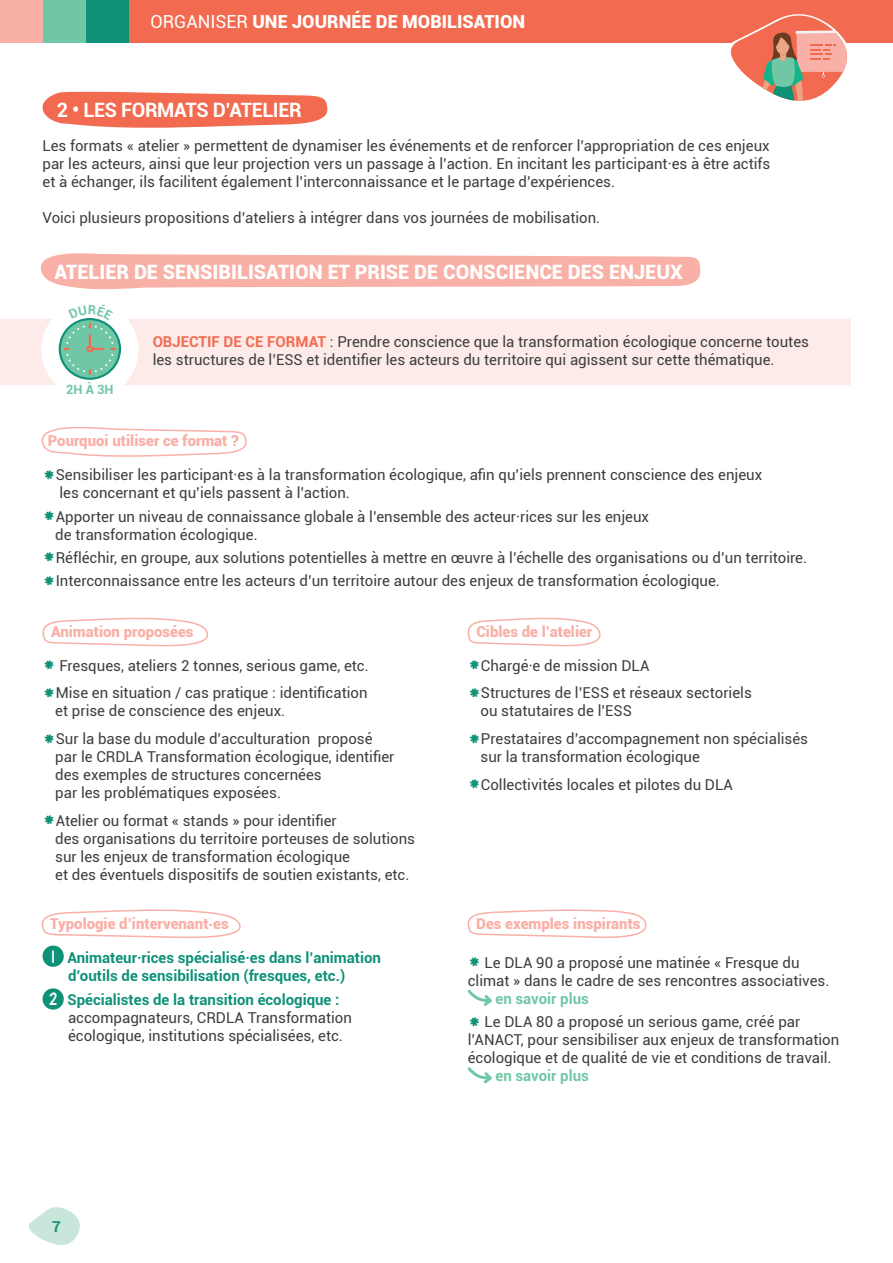
<style>
.page{position:relative;width:893px;height:1263px;background:#fff}
.page>*{position:absolute;margin:0;border:0;box-sizing:border-box;transform-origin:0 0}
.t1{font:900 19.8px "Roboto";color:#fff}
.t2{font:700 19.8px "Roboto";letter-spacing:-.02em;color:#fff}
.t3{font:900 18px "Roboto";color:#fff}
.t4{font:15px/18px "Roboto";color:#3e3e3f}
.t5{font:900 15px "Roboto";color:#f9b0a7}
.t6{font:700 15px/18px "Roboto";color:#0f9178}
.t7{font:700 15px "Roboto";color:#70c7a5}
.t8{font:15px "KG Always A Good Time";color:#fff}
.t9{font:700 12.75px "Roboto";color:#70c7a5}
.s1{font-weight:400}
.s2{font-weight:700;color:#f26b50}
.s3{font-family:"KG Always A Good Time";font-size:19.5px;color:#0f9178}
.s4{font-weight:700;color:#0f9178}
</style>
<div class="page">
<svg style="left:28px;top:1207px;width:52px;height:38px"></svg>
<div style="left:0;top:0;width:893px;height:43px;background:#f26b50"></div>
<div style="left:0;top:0;width:43px;height:43px;background:#f9b0a7"></div>
<div style="left:43px;top:0;width:43px;height:43px;background:#70c7a5"></div>
<div style="left:86px;top:0;width:43px;height:43px;background:#0f9178"></div>
<svg style="left:730px;top:14px;width:118px;height:87px"></svg>
<svg style="left:40px;top:253px;width:661px;height:37px;background:#f9bcb4"></svg>
<svg style="left:42px;top:92px;width:286px;height:36px;background:#f37e67"></svg>
<svg style="left:467px;top:910px;width:180px;height:28px"></svg>
<svg style="left:41px;top:426px;width:206px;height:31px"></svg>
<svg style="left:42px;top:617px;width:167px;height:30px"></svg>
<svg style="left:467px;top:617px;width:134px;height:30px"></svg>
<div style="left:43px;top:945px;width:21px;height:22px;background:#0f9178;border-radius:50%"></div>
<div style="left:43px;top:988px;width:21px;height:22px;background:#0f9178;border-radius:50%"></div>
<svg style="left:468px;top:989px;width:24px;height:17px"></svg>
<svg style="left:468px;top:1067px;width:24px;height:16px"></svg>
<svg style="left:41px;top:909px;width:200px;height:30px"></svg>
<div style="left:0;top:319px;width:850px;height:65px;background:#fdebe9"></div>
<div style="left:41px;top:301px;width:97px;height:97px;background:#fff;border-radius:50%"></div>
<svg style="left:59px;top:318px;width:62px;height:62px"></svg>
<svg style="left:61px;top:320px;width:58px;height:58px"></svg>
<svg style="left:64px;top:318px;width:52px;height:57px;background:#7fc5a8"></svg>
<p class="t3" style="left:151px;top:9px;width:376px"><span class="s1">ORGANISER</span> UNE JOURNÉE DE MOBILISATION</p>
<p class="t2" style="left:57px;top:96px;width:246px">2 • LES FORMATS D’ATELIER</p>
<p class="t4" style="left:43px;top:136px;width:729px;text-align:justify">Les formats « atelier » permettent de dynamiser les événements et de renforcer l’appropriation de ces enjeux par les acteurs, ainsi que leur projection vers un passage à l’action. En incitant les participant·es à être actifs et à échanger, ils facilitent également l’interconnaissance et le partage d’expériences.</p>
<p class="t4" style="left:43px;top:208px;width:559px">Voici plusieurs propositions d’ateliers à intégrer dans vos journées de mobilisation.</p>
<p class="t1" style="left:54px;top:257px;width:630px">ATELIER DE SENSIBILISATION ET PRISE DE CONSCIENCE DES ENJEUX</p>
<p class="t9" style="left:66px;top:381px;width:49px">2H À 3H</p>
<p class="t4" style="left:153px;top:332px;width:658px"><span class="s2">OBJECTIF DE CE FORMAT</span> : Prendre conscience que la transformation écologique concerne toutes les structures de l’ESS et identifier les acteurs du territoire qui agissent sur cette thématique.</p>
<p class="t5" style="left:48px;top:430px;width:193px">Pourquoi utiliser ce format ?</p>
<p class="t4" style="left:60px;top:465px;width:704px;text-indent:-17px"><span class="s3">*</span>Sensibiliser les participant·es à la transformation écologique, afin qu’iels prennent conscience des enjeux les concernant et qu’iels passent à l’action.</p>
<p class="t4" style="left:55px;top:507px;width:595px;text-indent:-13px"><span class="s3">*</span>Apporter un niveau de connaissance globale à l’ensemble des acteur·rices sur les enjeux de transformation écologique.</p>
<p class="t4" style="left:43px;top:548px;width:766px"><span class="s3">*</span>Réfléchir, en groupe, aux solutions potentielles à mettre en œuvre à l’échelle des organisations ou d’un territoire.</p>
<p class="t4" style="left:43px;top:571px;width:679px"><span class="s3">*</span>Interconnaissance entre les acteurs d’un territoire autour des enjeux de transformation écologique.</p>
<p class="t5" style="left:51px;top:621px;width:144px">Animation proposées</p>
<p class="t5" style="left:476px;top:621px;width:117px">Cibles de l’atelier</p>
<p class="t4" style="left:43px;top:656px;width:328px"><span class="s3">*</span> Fresques, ateliers 2 tonnes, serious game, etc.</p>
<p class="t4" style="left:55px;top:684px;width:314px;text-indent:-13px"><span class="s3">*</span>Mise en situation / cas pratique : identification et prise de conscience des enjeux.</p>
<p class="t4" style="left:55px;top:729px;width:341px;text-indent:-13px"><span class="s3">*</span>Sur la base du module d’acculturation proposé par le CRDLA Transformation écologique, identifier des exemples de structures concernées<br>par les problématiques exposées.</p>
<p class="t4" style="left:55px;top:811px;width:361px;text-indent:-13px"><span class="s3">*</span>Atelier ou format « stands » pour identifier<br>des organisations du territoire porteuses de solutions sur les enjeux de transformation écologique<br>et des éventuels dispositifs de soutien existants, etc.</p>
<p class="t4" style="left:468px;top:656px;width:183px"><span class="s3">*</span>Chargé·e de mission DLA</p>
<p class="t4" style="left:480px;top:684px;width:273px;text-indent:-13px"><span class="s3">*</span>Structures de l’ESS et réseaux sectoriels ou statutaires de l’ESS</p>
<p class="t4" style="left:480px;top:729px;width:329px;text-indent:-13px"><span class="s3">*</span>Prestataires d’accompagnement non spécialisés sur la transformation écologique</p>
<p class="t4" style="left:468px;top:775px;width:267px"><span class="s3">*</span>Collectivités locales et pilotes du DLA</p>
<p class="t5" style="left:50px;top:913px;width:180px">Typologie d’intervenant.es</p>
<p class="t8" style="left:52px;top:945px;width:4px">1</p>
<p class="t6" style="left:68px;top:948px;width:315px">Animateur·rices spécialisé·es dans l’animation d’outils de sensibilisation (fresques, etc.)</p>
<p class="t8" style="left:50px;top:988px;width:9px">2</p>
<p class="t4" style="left:68px;top:990px;width:286px"><span class="s4">Spécialistes de la transition écologique : </span>accompagnateurs, CRDLA Transformation écologique, institutions spécialisées, etc.</p>
<p class="t6" style="left:52px;top:1217px;width:10px">7</p>
<p class="t5" style="left:476px;top:913px;width:166px">Des exemples inspirants</p>
<p class="t4" style="left:468px;top:953px;width:363px"><span class="s3">*</span> Le DLA 90 a proposé une matinée « Fresque du climat » dans le cadre de ses rencontres associatives.</p>
<p class="t7" style="left:495px;top:988px;width:95px">en savoir plus</p>
<p class="t4" style="left:468px;top:1012px;width:373px"><span class="s3">*</span> Le DLA 80 a proposé un serious game, créé par l’ANACT, pour sensibiliser aux enjeux de transformation écologique et de qualité de vie et conditions de travail.</p>
<p class="t7" style="left:495px;top:1065px;width:95px">en savoir plus</p>
</div>
